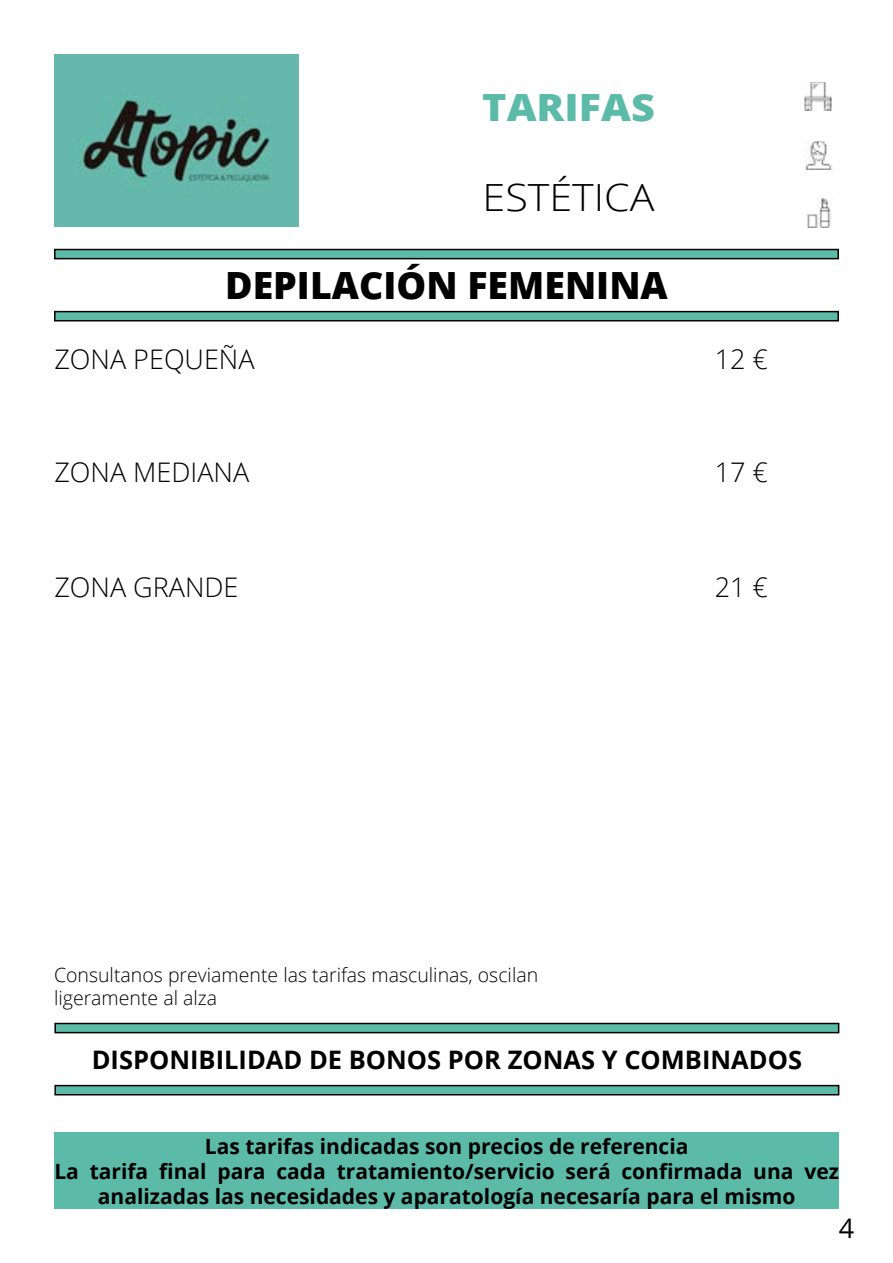
<style>
.page{position:relative;width:893px;height:1263px;background:#fff}
.page>*{position:absolute;margin:0;border:0;box-sizing:border-box;transform-origin:0 0}
.t1{font:800 37.5px "Open Sans";color:#000}
.t2{font:300 37.5px "Open Sans";color:#000;scale:1.1 1}
.t3{font:800 37.5px "Open Sans";color:#5bbaa8;scale:1.1 1}
.t4{font:300 27px "Open Sans";color:#000}
.t5{font:27px "Open Sans";color:#000}
.t6{font:700 25.5px "Open Sans";color:#000}
.t7{font:700 21px/25.2px "Open Sans";color:#000;text-align:center}
.t8{font:300 19.5px/23.4px "Open Sans";color:#000}
</style>
<div class="page">
<div style="left:54px;top:1132px;width:785px;height:77px;background:#5bbaa8"></div>
<img style="left:54px;top:54px;width:244px;height:173px">
<div style="left:55px;top:249px;width:783px;height:10px;background:#5bbaa8"></div>
<div style="left:54px;top:249px;width:785px;height:10px;border:2px solid #000"></div>
<div style="left:55px;top:312px;width:783px;height:9px;background:#5bbaa8"></div>
<div style="left:54px;top:311px;width:785px;height:10px;border:2px solid #000"></div>
<div style="left:55px;top:1023px;width:784px;height:10px;background:#5bbaa8"></div>
<div style="left:54px;top:1023px;width:785px;height:10px;border:2px solid #000"></div>
<div style="left:55px;top:1085px;width:784px;height:10px;background:#5bbaa8"></div>
<div style="left:54px;top:1085px;width:785px;height:10px;border:2px solid #000"></div>
<img style="left:805px;top:141px;width:27px;height:28px">
<img style="left:806px;top:199px;width:25px;height:28px">
<img style="left:804px;top:82px;width:28px;height:29px">
<h1 class="t3" style="left:482px;top:79px;width:158px">TARIFAS</h1>
<h1 class="t2" style="left:483px;top:172px;width:158px">ESTÉTICA</h1>
<h1 class="t1" style="left:225px;top:257px;width:444px">DEPILACIÓN FEMENINA</h1>
<p class="t4" style="left:54px;top:341px;width:202px">ZONA PEQUEÑA</p>
<p class="t4" style="left:715px;top:341px;width:55px">12 €</p>
<p class="t4" style="left:54px;top:454px;width:196px">ZONA MEDIANA</p>
<p class="t4" style="left:54px;top:568px;width:186px">ZONA GRANDE</p>
<p class="t8" style="left:54px;top:963px;width:486px">Consultanos previamente las tarifas masculinas, oscilan ligeramente al alza</p>
<p class="t4" style="left:715px;top:454px;width:55px">17 €</p>
<p class="t4" style="left:715px;top:568px;width:55px">21 €</p>
<p class="t6" style="left:92px;top:1041px;width:712px">DISPONIBILIDAD DE BONOS POR ZONAS Y COMBINADOS</p>
<p class="t7" style="left:54px;top:1133px;width:786px">Las tarifas indicadas son precios de referencia<br>La tarifa final para cada tratamiento/servicio será confirmada una vez analizadas las necesidades y aparatología necesaría para el mismo</p>
<p class="t5" style="left:839px;top:1210px;width:17px">4</p>
</div>
